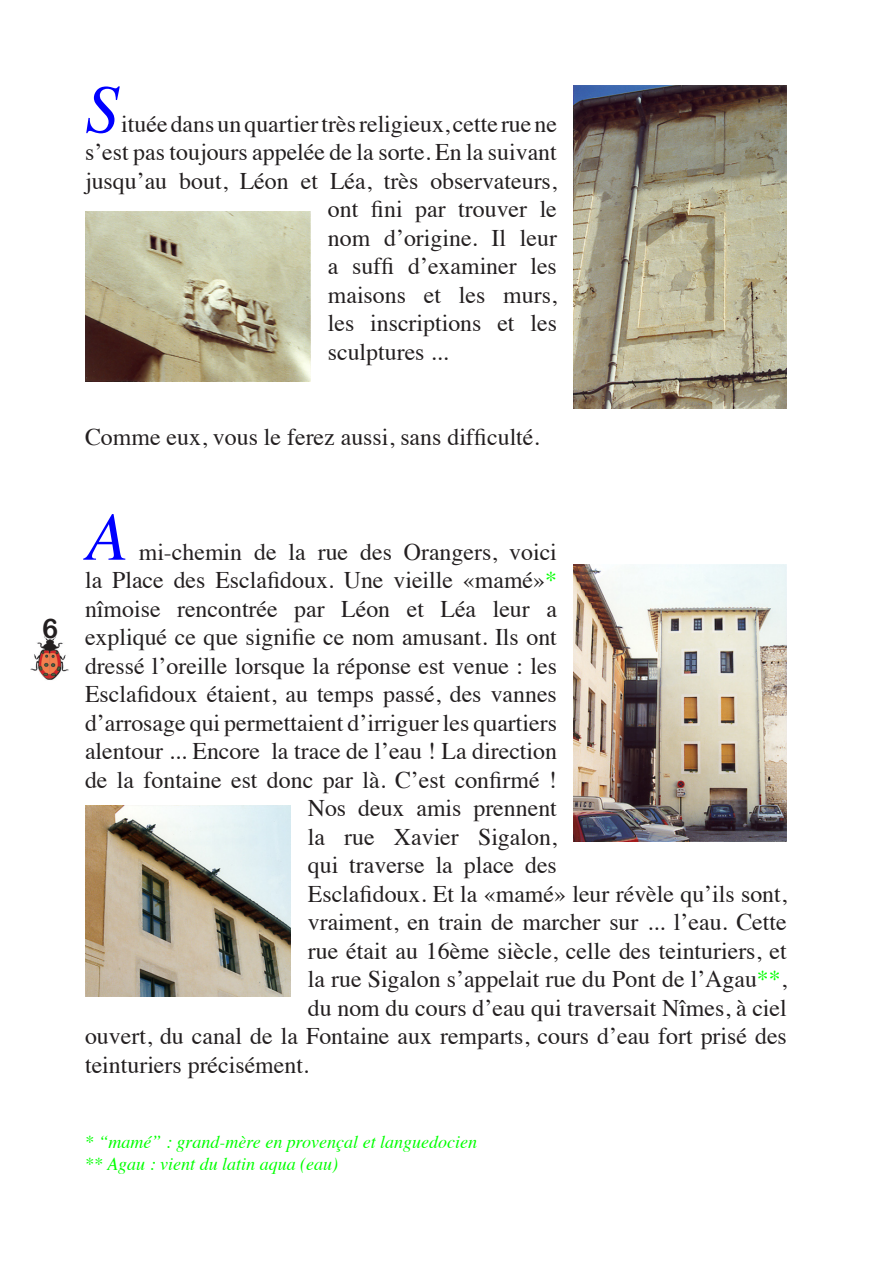
<style>
.page{position:relative;width:893px;height:1263px;background:#fff}
.page>*{position:absolute;margin:0;border:0;box-sizing:border-box;transform-origin:0 0}
.Txt{font:italic 68.4px "Times";color:#00f}
.t1{font:27px "Arial Rounded MT Bold";color:#231f20}
.Txt-2{font:23.85px "Times";color:#231f20}
.Renvoi{font:italic 18px "Times";color:#0f0}
.s1{color:#0f0}
</style>
<div class="page">
<img style="left:30px;top:636px;width:39px;height:44px">
<img style="left:85px;top:212px;width:226px;height:170px">
<img style="left:574px;top:85px;width:213px;height:323px">
<img style="left:85px;top:806px;width:206px;height:191px">
<img style="left:574px;top:564px;width:213px;height:278px">
<p class="Txt" style="left:85px;top:49px;width:36px">S</p>
<p class="Txt-2" style="left:121px;top:102px;width:437px">ituée dans un quartier très religieux, cette rue ne</p>
<p class="Txt-2" style="left:85px;top:130px;width:473px">s’est pas toujours appelée de la sorte. En la suivant</p>
<p class="Txt-2" style="left:85px;top:159px;width:473px">jusqu’au bout, Léon et Léa, très observateurs,</p>
<p class="Txt-2" style="left:328px;top:187px;width:231px">ont fini par trouver le</p>
<p class="Txt-2" style="left:328px;top:216px;width:231px">nom d’origine. Il leur</p>
<p class="Txt-2" style="left:328px;top:244px;width:231px">a suffi d’examiner les</p>
<p class="Txt-2" style="left:328px;top:273px;width:231px">maisons et les murs,</p>
<p class="Txt-2" style="left:328px;top:301px;width:231px">les inscriptions et les</p>
<p class="Txt-2" style="left:328px;top:330px;width:122px">sculptures ...</p>
<p class="Txt-2" style="left:85px;top:415px;width:456px">Comme eux, vous le ferez aussi, sans difficulté.</p>
<p class="t1" style="left:42px;top:612px;width:18px">6</p>
<p class="Txt" style="left:85px;top:477px;width:43px">A</p>
<p class="Txt-2" style="left:139px;top:529px;width:420px">mi-chemin de la rue des Orangers, voici</p>
<p class="Txt-2" style="left:85px;top:558px;width:473px">la Place des Esclafidoux. Une vieille «mamé»<span class="s1">*</span></p>
<p class="Txt-2" style="left:85px;top:586px;width:473px">nîmoise rencontrée par Léon et Léa leur a</p>
<p class="Txt-2" style="left:85px;top:615px;width:473px">expliqué ce que signifie ce nom amusant. Ils ont</p>
<p class="Txt-2" style="left:85px;top:643px;width:473px">dressé l’oreille lorsque la réponse est venue : les</p>
<p class="Txt-2" style="left:85px;top:672px;width:473px">Esclafidoux étaient, au temps passé, des vannes</p>
<p class="Txt-2" style="left:85px;top:700px;width:473px">d’arrosage qui permettaient d’irriguer les quartiers</p>
<p class="Txt-2" style="left:85px;top:729px;width:473px">alentour ... Encore la trace de l’eau ! La direction</p>
<p class="Txt-2" style="left:85px;top:757px;width:473px">de la fontaine est donc par là. C’est confirmé !</p>
<p class="Txt-2" style="left:308px;top:786px;width:251px">Nos deux amis prennent</p>
<p class="Txt-2" style="left:308px;top:814px;width:251px">la rue Xavier Sigalon,</p>
<p class="Txt-2" style="left:308px;top:843px;width:251px">qui traverse la place des</p>
<p class="Txt-2" style="left:308px;top:871px;width:480px">Esclafidoux. Et la «mamé» leur révèle qu’ils sont,</p>
<p class="Txt-2" style="left:308px;top:900px;width:480px">vraiment, en train de marcher sur ... l’eau. Cette</p>
<p class="Txt-2" style="left:308px;top:928px;width:480px">rue était au 16ème siècle, celle des teinturiers, et</p>
<p class="Txt-2" style="left:308px;top:957px;width:480px">la rue Sigalon s’appelait rue du Pont de l’Agau<span class="s1">**</span>,</p>
<p class="Txt-2" style="left:308px;top:985px;width:480px">du nom du cours d’eau qui traversait Nîmes, à ciel</p>
<p class="Txt-2" style="left:85px;top:1014px;width:703px">ouvert, du canal de la Fontaine aux remparts, cours d’eau fort prisé des</p>
<p class="Txt-2" style="left:85px;top:1042px;width:225px">teinturiers précisément.</p>
<p class="Renvoi" style="left:85px;top:1126px;width:394px">* “mamé” : grand-mère en provençal et languedocien</p>
<p class="Renvoi" style="left:85px;top:1148px;width:255px">** Agau : vient du latin aqua (eau)</p>
</div>
